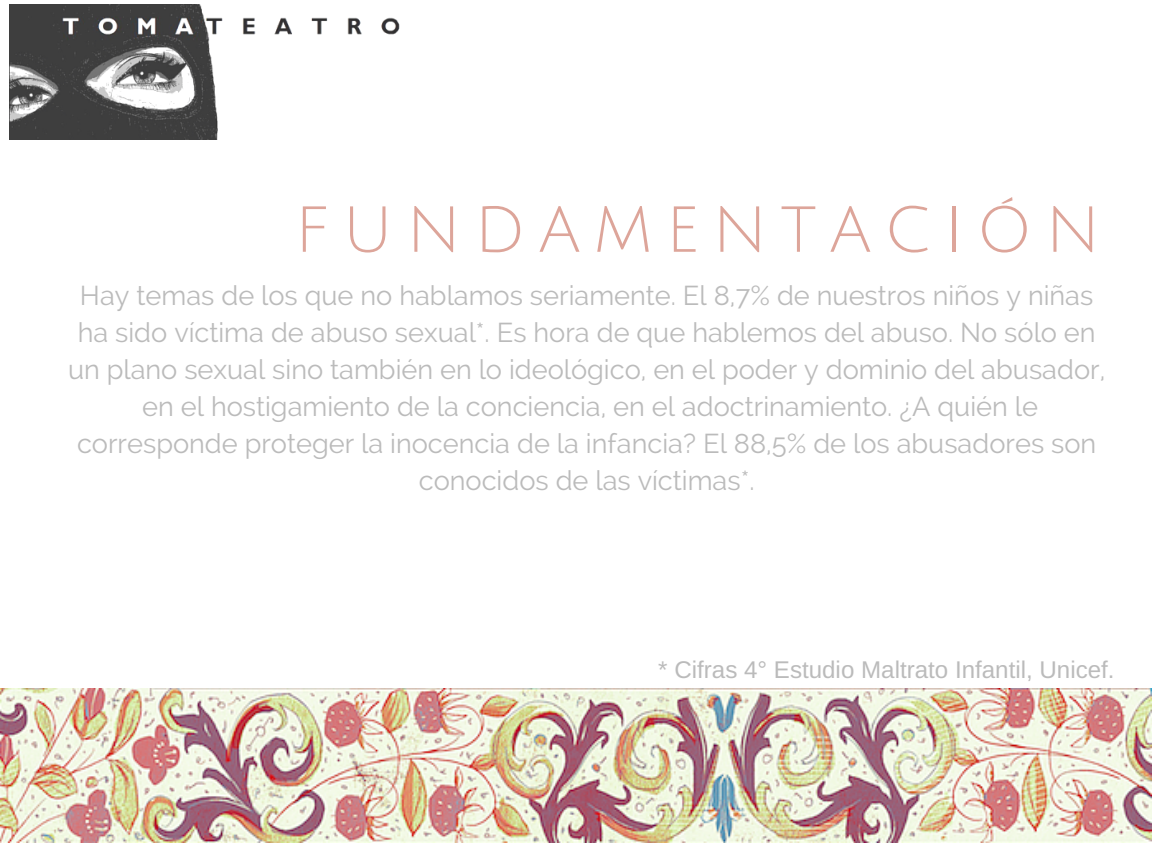
<style>
.page{position:relative;width:1152px;height:863px;background:#fff}
.page>*{position:absolute;margin:0;border:0;box-sizing:border-box;transform-origin:0 0}
.t1{font:63.45px "Julius Sans One";letter-spacing:.2em;color:#dda59a}
.t2{font:27.15px/37.2px "Raleway";color:#bbb;text-align:center}
.t3{font:24.15px "Arimo";color:#bbb}
</style>
<div class="page">
<img style="left:9px;top:4px;width:391px;height:135px">
<img style="left:0;top:688px;width:1152px;height:154px">
<h1 class="t1" style="left:294px;top:197px;width:808px">FUNDAMENTACIÓN</h1>
<p class="t2" style="left:68px;top:276px;width:1039px">Hay temas de los que no hablamos seriamente. El 8,7% de nuestros niños y niñas ha sido víctima de abuso sexual*. Es hora de que hablemos del abuso. No sólo en un plano sexual sino también en lo ideológico, en el poder y dominio del abusador, en el hostigamiento de la conciencia, en el adoctrinamiento. ¿A quién le corresponde proteger la inocencia de la infancia? El 88,5% de los abusadores son conocidos de las víctimas*.</p>
<p class="t3" style="left:658px;top:656px;width:458px">* Cifras 4° Estudio Maltrato Infantil, Unicef.</p>
</div>
